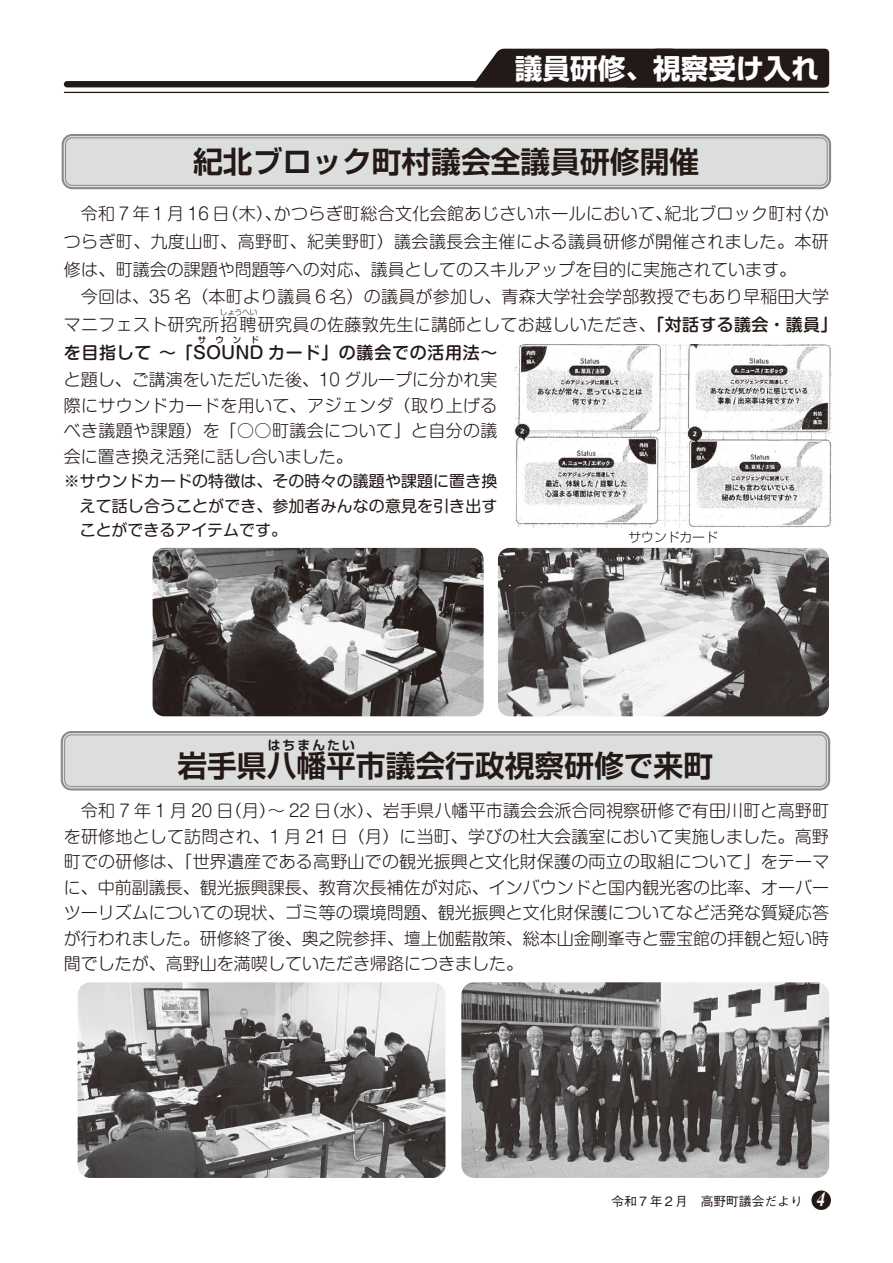
<style>
.page{position:relative;width:893px;height:1263px;background:#fff}
.page>*{position:absolute;margin:0;border:0;box-sizing:border-box;transform-origin:0 0}
.t1{font:700 29.7px "Shin Go Pro De";color:#231916}
.t2{font:700 27.6px "Shin Go Pro";color:#fff}
.t3{font:italic 700 19.95px "Times";color:#fff;scale:.8 1}
.t4{font:300 16.95px/25.5px "Shin M Go Pro";letter-spacing:.015em;color:#231916;text-align:justify}
.t5{font:500 16.95px "Shin M Go Pro";letter-spacing:.04em;color:#231916}
.t6{font:15.9px/24.5px "Shin M Go Pro";letter-spacing:.01em;color:#231916;text-align:justify}
.t7{font:500 12.75px "Gothic BBB Pro";color:#231916}
.t8{font:300 12.75px "Shin Go Pro";color:#231916}
.t9{font:700 12.75px "Shin Go Pro De";letter-spacing:.165em;color:#231916}
.t10{font:500 8.55px "Shin M Go Pro";color:#231916}
.t11{font:300 7.5px "Shin M Go Pro";letter-spacing:.01em;color:#231916}
.s1{font-weight:500}
</style>
<div class="page">
<div style="left:811px;top:1190px;width:20px;height:20px;background:#231916;border-radius:50%"></div>
<hr style="left:64px;top:92px;width:764px;height:1px;background:#231916">
<div style="left:67px;top:81px;width:757px;height:6px;background:#231916"></div>
<div style="left:476px;top:49px;width:353px;height:38px;background:#231916"></div>
<div style="left:64px;top:136px;width:765px;height:51px;background:#dcdddd;border-radius:9px"></div>
<div style="left:62px;top:134px;width:769px;height:55px;border:2px solid #898989;border-radius:10px"></div>
<div style="left:65px;top:137px;width:763px;height:49px;border:1px solid #898989;border-radius:7px"></div>
<div style="left:63px;top:733px;width:765px;height:55px;background:#dcdddd;border-radius:9px"></div>
<div style="left:61px;top:731px;width:769px;height:59px;border:2px solid #898989;border-radius:10px"></div>
<div style="left:64px;top:734px;width:763px;height:53px;border:1px solid #898989;border-radius:7px"></div>
<img style="left:78px;top:982px;width:367px;height:196px">
<img style="left:153px;top:548px;width:331px;height:168px">
<img style="left:461px;top:982px;width:368px;height:196px">
<img style="left:498px;top:548px;width:331px;height:168px">
<img style="left:514px;top:344px;width:318px;height:184px">
<h2 class="t2" style="left:515px;top:46px;width:306px">議員研修、視察受け入れ</h2>
<h1 class="t1" style="left:193px;top:137px;width:507px">紀北ブロック町村議会全議員研修開催</h1>
<p class="t4" style="left:664px;top:199px;width:140px">紀北ブロック町村</p>
<p class="t4" style="left:274px;top:199px;width:400px">かつらぎ町総合文化会館あじさいホールにおいて、</p>
<p class="t4" style="left:64px;top:198px;width:766px;line-height:27.6px;text-align:left;text-indent:17px">令和 7 年 1 月 16 （日木）、<br>つらぎ町、九度山町、高野町、紀美野町）議会議長会主催による議員研修が開催されました。本研修は、町議会の課題や問題等への対応、議員としてのスキルアップを目的に実施されています。</p>
<p class="t4" style="left:64px;top:281px;width:775px;line-height:27.6px;text-align:center">今回は、35 名（本町より議員６名）の議員が参加し、青森大学社会学部教授でもあり早稲田大学<br>マニフェスト研究所招聘研究員の佐藤敦先生に講師としてお越しいただき、<span class="s1">「対話する議会・議員「</span></p>
<p class="t4" style="left:795px;top:199px;width:36px">〈か</p>
<p class="t11" style="left:220px;top:306px;width:39px">しょうへい</p>
<p class="t5" style="left:64px;top:338px;width:435px">を目指して～「SOUND カード」の議会での活用法~</p>
<p class="t10" style="left:198px;top:332px;width:63px">サウンド</p>
<p class="t4" style="left:64px;top:365px;width:435px">と題し、ご講演をいただいた後、10 グループに分かれ実際にサウンドカードを用いて、アジェンダ（取り上げるべき議題や課題）を「○○町議会について」と自分の議会に置き換え活発に話し合いました。</p>
<p class="t6" style="left:80px;top:467px;width:419px;text-indent:-16px">※サウンドカードの特徴は、その時々の議題や課題に置き換えて話し合うことができ、参加者みんなの意見を引き出すことができるアイテムです。</p>
<p class="t8" style="left:628px;top:527px;width:91px">サウンドカード</p>
<p class="t9" style="left:268px;top:734px;width:89px">はちまんたい</p>
<h1 class="t1" style="left:177px;top:742px;width:537px">岩手県八幡平市議会行政視察研修で来町</h1>
<p class="t4" style="left:64px;top:796px;width:767px;text-indent:17px">令和 7 年 1 月 20 （日月）～ 22 （日水）、岩手県八幡平市議会会派合同視察研修で有田川町と高野町を研修地として訪問され、1 月 21 日（月）に当町、学びの杜大会議室において実施しました。高野町での研修は、「世界遺産である高野山での観光振興と文化財保護の両立の取組について」をテーマに、中前副議長、観光振興課長、教育次長補佐が対応、インバウンドと国内観光客の比率、オーバーツーリズムについての現状、ゴミ等の環境問題、観光振興と文化財保護についてなど活発な質疑応答が行われました。研修終了後、奥之院参拝、壇上伽藍散策、総本山金剛峯寺と霊宝館の拝観と短い時間でしたが、高野山を満喫していただき帰路につきました。</p>
<p class="t7" style="left:611px;top:1191px;width:193px">令和７年２月　高野町議会だより</p>
<p class="t3" style="left:817px;top:1181px;width:11px">4</p>
</div>
